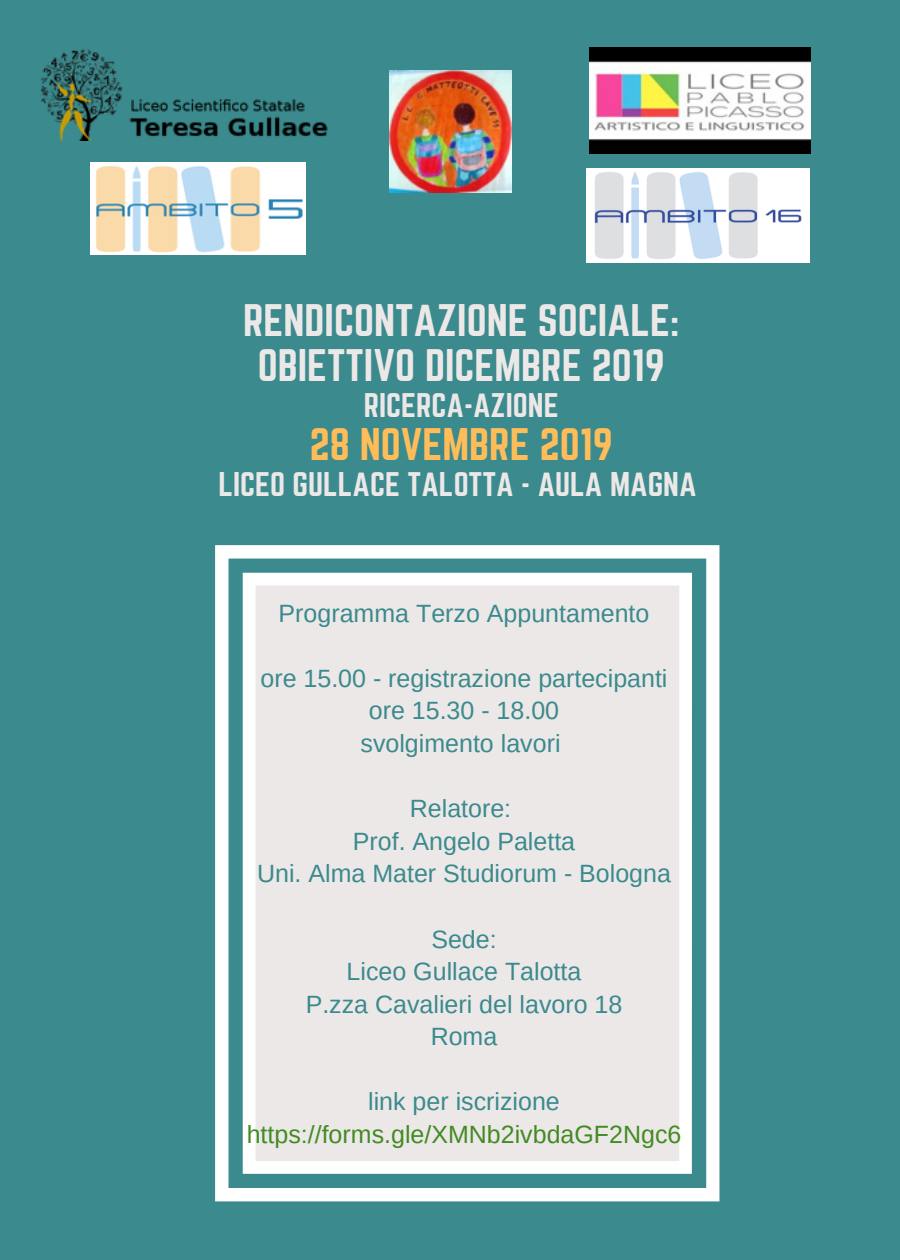
<style>
.page{position:relative;width:900px;height:1260px;background:#3b8a8d}
.page>*{position:absolute;margin:0;border:0;box-sizing:border-box;transform-origin:0 0}
.t1{font:40px/45.2px "Norwester";color:#ede8e8;text-align:center}
.t2{font:40px "Norwester";color:#ffbd59}
.t3{font:30px "Norwester";color:#ede8e8}
.t4{font:25px/32.5px "Arimo";color:#3b8a8d;text-align:center}
.t5{font:25px "Arimo";color:#428b23}
</style>
<div class="page">
<img style="left:390px;top:71px;width:122px;height:121px">
<img style="left:589px;top:47px;width:222px;height:107px">
<svg style="left:215px;top:545px;width:504px;height:656px;background:#dfe3e3"></svg>
<img style="left:586px;top:169px;width:223px;height:94px">
<img style="left:90px;top:163px;width:216px;height:92px">
<img style="left:40px;top:49px;width:288px;height:91px">
<h1 class="t1" style="left:243px;top:299px;width:438px">RENDICONTAZIONE SOCIALE:<br>OBIETTIVO DICEMBRE 2019</h1>
<p class="t3" style="left:364px;top:391px;width:196px">RICERCA-AZIONE</p>
<h1 class="t2" style="left:310px;top:425px;width:305px">28 NOVEMBRE 2019</h1>
<p class="t3" style="left:218px;top:470px;width:480px">LICEO GULLACE TALOTTA - AULA MAGNA</p>
<p class="t4" style="left:279px;top:597px;width:372px">Programma Terzo Appuntamento</p>
<p class="t4" style="left:261px;top:662px;width:409px">ore 15.00 - registrazione partecipanti ore 15.30 - 18.00<br>svolgimento lavori</p>
<p class="t4" style="left:257px;top:792px;width:415px">Relatore:<br>Prof. Angelo Paletta<br>Uni. Alma Mater Studiorum - Bologna</p>
<p class="t4" style="left:306px;top:923px;width:318px">Sede:<br>Liceo Gullace Talotta<br>P.zza Cavalieri del lavoro 18<br>Roma</p>
<p class="t4" style="left:368px;top:1086px;width:193px">link per iscrizione</p>
<p class="t5" style="left:247px;top:1120px;width:436px">https://forms.gle/XMNb2ivbdaGF2Ngc6</p>
</div>
